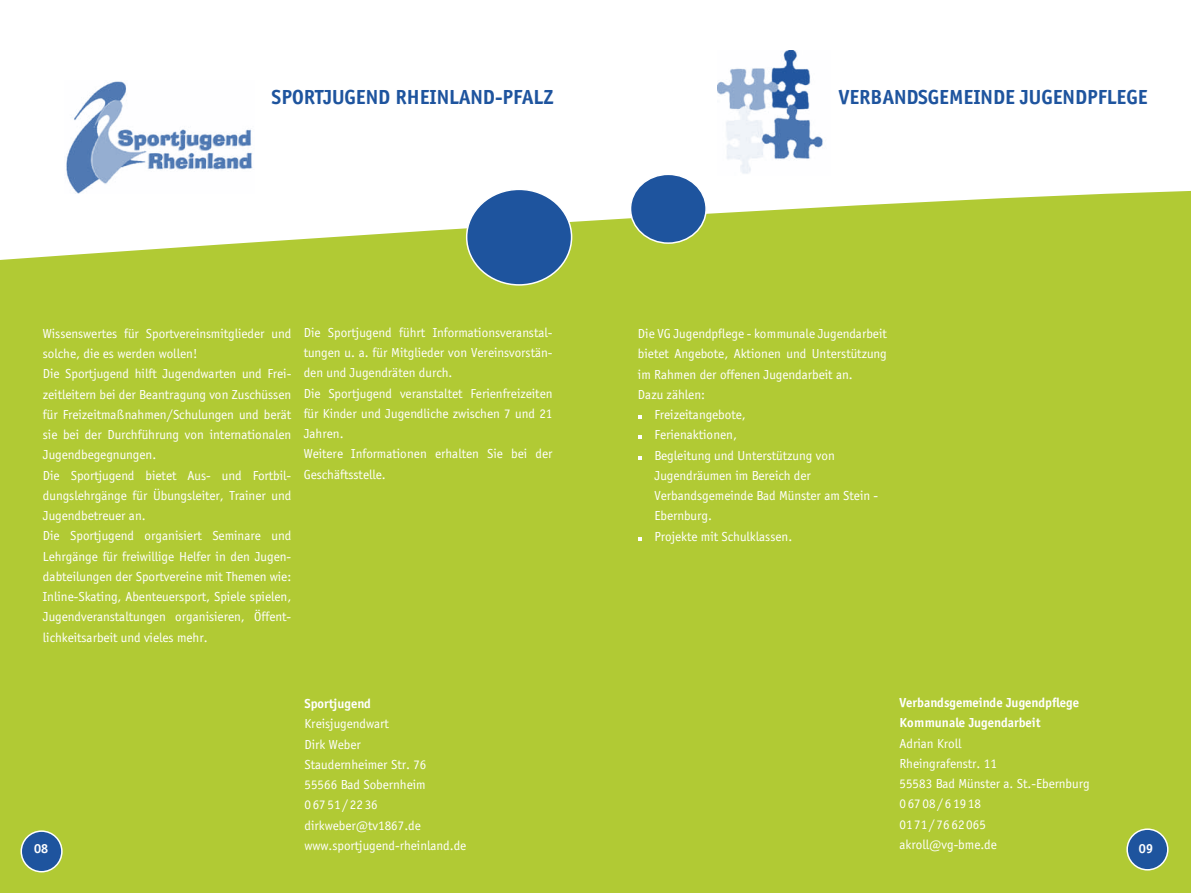
<style>
.page{position:relative;width:1191px;height:893px;background:#fff}
.page>*{position:absolute;margin:0;border:0;box-sizing:border-box;transform-origin:0 0}
.t1{font:700 21px "Officina Sans EF";color:#1e549e}
.t2{font:13.5px/20.2px "Officina Sans EF";color:#fff}
.t3{font:700 13.5px/20.2px "Officina Sans EF";color:#fff}
</style>
<div class="page">
<div style="left:0;top:190px;width:1191px;height:703px;background:#b1ca34"></div>
<div style="left:630px;top:174px;width:76px;height:69px;background:#1e549e;border-radius:50%"></div>
<div style="left:630px;top:174px;width:77px;height:70px;border:2px solid #fff;border-radius:50%"></div>
<div style="left:467px;top:189px;width:104px;height:96px;background:#1e549e;border-radius:50%"></div>
<div style="left:466px;top:189px;width:106px;height:97px;border:2px solid #fff;border-radius:50%"></div>
<div style="left:1127px;top:829px;width:40px;height:41px;background:#1e549e;border-radius:50%"></div>
<div style="left:1126px;top:828px;width:42px;height:42px;border:2px solid #fff;border-radius:50%"></div>
<div style="left:21px;top:831px;width:41px;height:41px;background:#1e549e;border-radius:50%"></div>
<div style="left:21px;top:830px;width:42px;height:42px;border:2px solid #fff;border-radius:50%"></div>
<img style="left:717px;top:51px;width:106px;height:123px">
<img style="left:64px;top:81px;width:191px;height:113px">
<svg style="left:638px;top:415px;width:3px;height:4px"></svg>
<svg style="left:638px;top:435px;width:3px;height:4px"></svg>
<h1 class="t1" style="left:271px;top:84px;width:283px">Sportjugend Rheinland-Pfalz</h1>
<h1 class="t1" style="left:839px;top:84px;width:310px">Verbandsgemeinde Jugendpflege</h1>
<p class="t2" style="left:43px;top:323px;width:250px">Wissenswertes für Sportvereinsmitglieder und solche, die es werden wollen!<br>Die Sportjugend hilft Jugendwarten und Frei&shy;zeitleitern bei der Beantragung von Zuschüssen für Freizeitmaßnahmen/Schulungen und berät sie bei der Durchführung von internationalen Jugendbegegnungen.<br>Die Sportjugend bietet Aus- und Fortbil&shy;dungslehrgänge für Übungsleiter, Trainer und Jugendbetreuer an.<br>Die Sportjugend organisiert Seminare und Lehrgänge für freiwillige Helfer in den Jugen&shy;dabteilungen der Sportvereine mit Themen wie:<br>Inline-Skating, Abenteuersport, Spiele spielen, Jugendveranstaltungen organisieren, Öffent&shy;lichkeitsarbeit und vieles mehr.</p>
<p class="t2" style="left:304px;top:322px;width:250px">Die Sportjugend führt Informationsveranstal&shy;tungen u. a. für Mitglieder von Vereinsvorstän&shy;den und Jugendräten durch.<br>Die Sportjugend veranstaltet Ferienfreizeiten für Kinder und Jugendliche zwischen 7 und 21<br>Jahren.<br>Weitere Informationen erhalten Sie bei der Geschäftsstelle.</p>
<p class="t2" style="left:638px;top:324px;width:250px">Die VG Jugendpflege - kommunale Jugendarbeit</p>
<p class="t2" style="left:638px;top:344px;width:250px">bietet Angebote, Aktionen und Unterstützung</p>
<p class="t2" style="left:638px;top:364px;width:216px">im Rahmen der offenen Jugendarbeit an.</p>
<p class="t2" style="left:638px;top:384px;width:69px">Dazu zählen:</p>
<p class="t2" style="left:654px;top:405px;width:93px">Freizeitangebote,</p>
<p class="t2" style="left:654px;top:425px;width:84px">Ferienaktionen,</p>
<p class="t2" style="left:654px;top:445px;width:182px">Begleitung und Unterstützung von</p>
<p class="t2" style="left:654px;top:465px;width:158px">Jugendräumen im Bereich der</p>
<p class="t2" style="left:654px;top:486px;width:225px">Verbandsgemeinde Bad Münster am Stein -</p>
<p class="t2" style="left:654px;top:506px;width:59px">Ebernburg.</p>
<p class="t2" style="left:654px;top:526px;width:139px">Projekte mit Schulklassen.</p>
<p class="t3" style="left:899px;top:692px;width:181px">Verbandsgemeinde Jugendpflege<br>Kommunale Jugendarbeit</p>
<p class="t2" style="left:899px;top:733px;width:192px">Adrian Kroll<br>Rheingrafenstr. 11<br>55583 Bad Münster a. St.-Ebernburg<br>06708/61918<br>01 71 / 76 62 065<br>akroll@vg-bme.de</p>
<p class="t3" style="left:304px;top:693px;width:68px">Sportjugend</p>
<p class="t2" style="left:304px;top:714px;width:163px">Kreisjugendwart<br>Dirk Weber<br>Staudernheimer Str. 76<br>55566 Bad Sobernheim<br>06751/2236 dirkweber@tv1867.de www.sportjugend-rheinland.de</p>
<p class="t3" style="left:34px;top:839px;width:16px">08</p>
<p class="t3" style="left:1139px;top:838px;width:16px">09</p>
</div>
